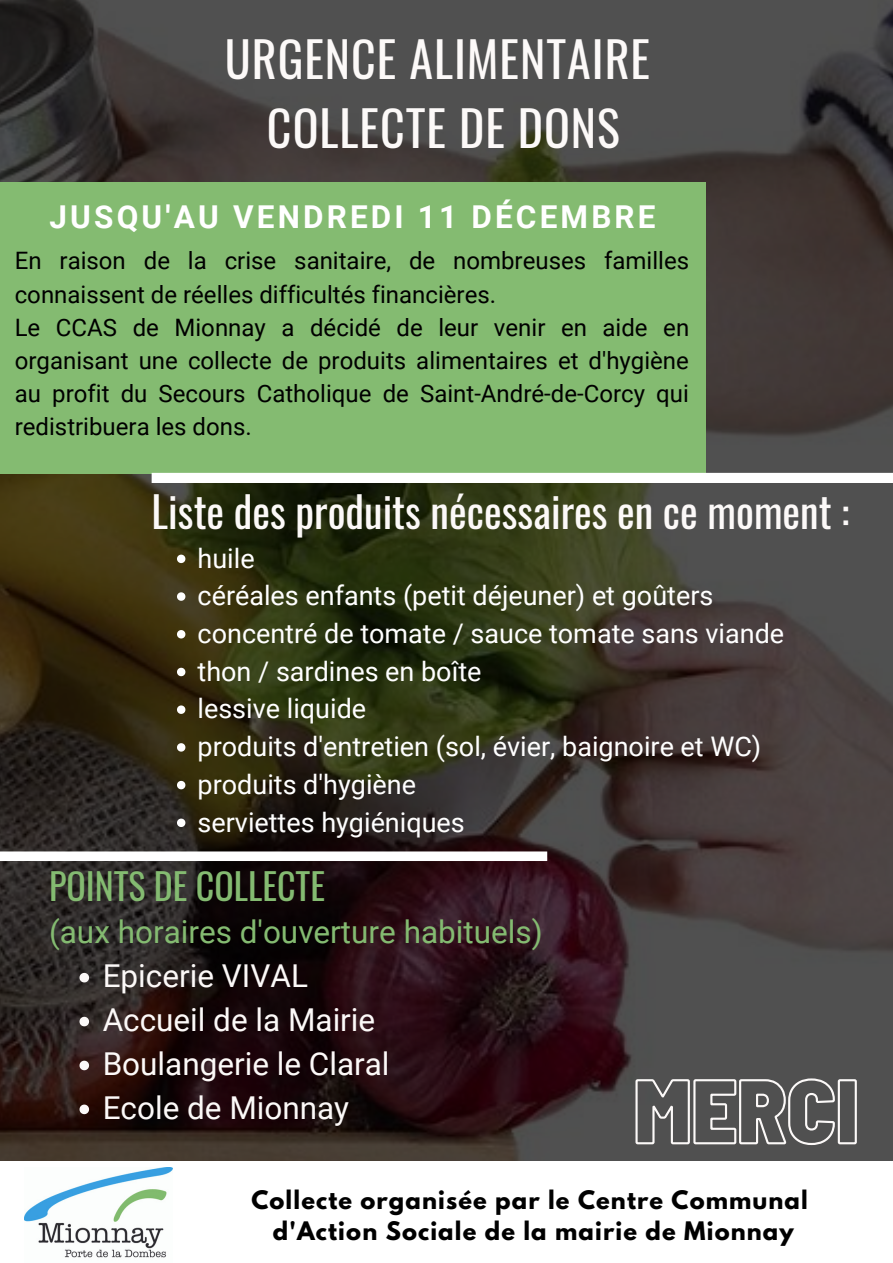
<style>
.page{position:relative;width:893px;height:1263px;background:#fff}
.page>*{position:absolute;margin:0;border:0;box-sizing:border-box;transform-origin:0 0}
.t1{font:48px/69.2px "Oswald";letter-spacing:.02em;color:#fcf9f8;text-align:center}
.t2{font:42px "Oswald";color:#fcf9f8}
.t3{font:36px "Oswald";color:#84bb71}
.t4{font:31.5px/43.9px "Roboto";color:#fcf9f8}
.t5{font:31.5px "Roboto";color:#84bb71}
.t6{font:700 31.5px "Roboto";letter-spacing:.1em;color:#fff}
.t7{font:27px/37.7px "Roboto";color:#fff}
.t8{font:24px/33.2px "Roboto";color:#000}
.t9{font:700 22.58px/31.5px "League Spartan";letter-spacing:.05em;color:#000;text-align:center}
</style>
<div class="page">
<img style="left:0;top:0;width:893px;height:1161px">
<img style="left:24px;top:1167px;width:148px;height:91px">
<div style="left:0;top:182px;width:706px;height:291px;background:#84bb71"></div>
<svg style="left:152px;top:473px;width:741px;height:10px"></svg>
<svg style="left:177px;top:555px;width:8px;height:8px"></svg>
<svg style="left:177px;top:592px;width:8px;height:9px"></svg>
<svg style="left:177px;top:630px;width:8px;height:8px"></svg>
<svg style="left:177px;top:668px;width:8px;height:8px"></svg>
<svg style="left:177px;top:705px;width:8px;height:9px"></svg>
<svg style="left:177px;top:743px;width:8px;height:9px"></svg>
<svg style="left:177px;top:781px;width:8px;height:8px"></svg>
<svg style="left:177px;top:818px;width:8px;height:9px"></svg>
<svg style="left:0;top:851px;width:547px;height:10px"></svg>
<svg style="left:79px;top:973px;width:10px;height:9px"></svg>
<svg style="left:79px;top:1017px;width:10px;height:9px"></svg>
<svg style="left:79px;top:1061px;width:10px;height:9px"></svg>
<svg style="left:79px;top:1104px;width:10px;height:10px"></svg>
<svg style="left:634px;top:1077px;width:224px;height:69px;background:#6f6e6e"></svg>
<h1 class="t1" style="left:225px;top:23px;width:427px">URGENCE ALIMENTAIRE<br>COLLECTE DE DONS</h1>
<h3 class="t6" style="left:50px;top:199px;width:607px">JUSQU'AU VENDREDI 11 DÉCEMBRE</h3>
<p class="t8" style="left:15px;top:245px;width:676px">En raison de la crise sanitaire, de nombreuses familles connaissent de réelles difficultés financières.<br>Le CCAS de Mionnay a décidé de leur venir en aide en organisant une collecte de produits alimentaires et d'hygiène au profit du Secours Catholique de Saint-André-de-Corcy qui redistribuera les dons.</p>
<h2 class="t2" style="left:152px;top:479px;width:699px">Liste des produits nécessaires en ce moment :</h2>
<p class="t7" style="left:198px;top:539px;width:588px">huile<br>céréales enfants (petit déjeuner) et goûters concentré de tomate / sauce tomate sans viande thon / sardines en boîte<br>lessive liquide<br>produits d'entretien (sol, évier, baignoire et WC) produits d'hygiène<br>serviettes hygiéniques</p>
<h3 class="t3" style="left:49px;top:858px;width:277px">POINTS DE COLLECTE</h3>
<h3 class="t5" style="left:49px;top:914px;width:495px">(aux horaires d'ouverture habituels)</h3>
<h3 class="t4" style="left:103px;top:954px;width:288px">Epicerie VIVAL<br>Accueil de la Mairie<br>Boulangerie le Claral<br>Ecole de Mionnay</h3>
<p class="t9" style="left:251px;top:1187px;width:558px">Collecte organisée par le Centre Communal d'Action Sociale de la mairie de Mionnay</p>
</div>
